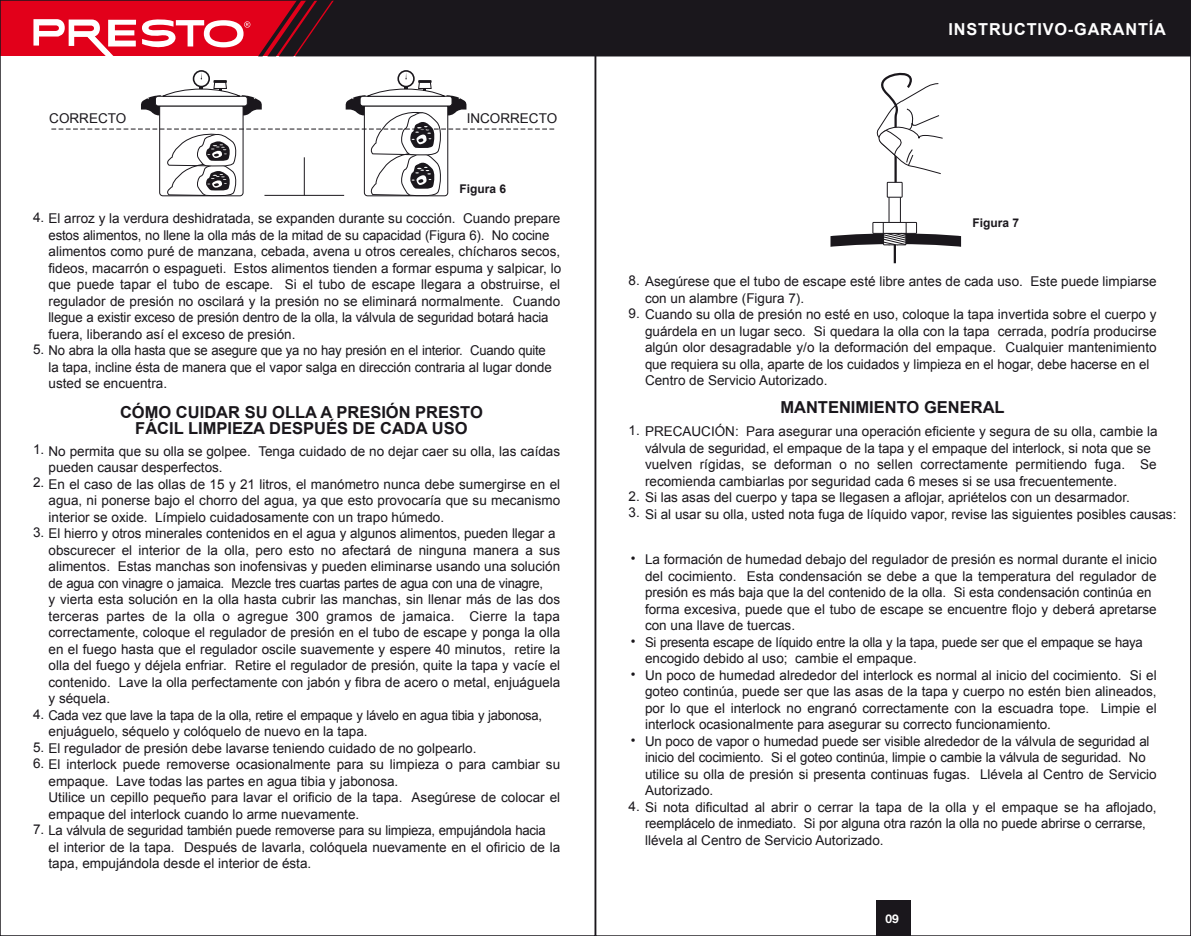
<style>
.page{position:relative;width:1191px;height:936px;background:#fff}
.page>*{position:absolute;margin:0;border:0;box-sizing:border-box;transform-origin:0 0}
.t1{font:700 16.5px/16.5px "Arial";color:#1a171c;text-align:center}
.t2{font:700 16.5px "Arial";letter-spacing:.05em;color:#fff}
.t3{font:13.5px/16.5px "Arial";color:#1a171c}
.t4{font:13.5px/16.5px "Arial";letter-spacing:-.025em;color:#1a171c}
.t5{font:700 12px "Arial";color:#1a171c}
.t6{font:700 12px "Helvetica Neue";color:#fff}
</style>
<div class="page">
<div style="left:876px;top:900px;width:34px;height:35px;background:#1a171c"></div>
<div style="left:887px;top:182px;width:15px;height:15px;border:1px solid #1a171c"></div>
<svg style="left:830px;top:222px;width:131px;height:25px"></svg>
<svg style="left:876px;top:72px;width:67px;height:112px"></svg>
<hr style="left:893px;top:245px;width:3px;height:18px;background:#1a171c">
<div style="left:0;top:0;width:397px;height:56px;background:#e2001a"></div>
<div style="left:258px;top:0;width:933px;height:56px;background:#1a171c"></div>
<svg style="left:33px;top:19px;width:217px;height:37px"></svg>
<div style="left:397px;top:70px;width:18px;height:17px;border:2px solid #1a171c;border-radius:50%"></div>
<div style="left:193px;top:70px;width:17px;height:17px;border:2px solid #1a171c;border-radius:50%"></div>
<svg style="left:51px;top:72px;width:504px;height:125px"></svg>
<hr style="left:304px;top:157px;width:1px;height:38px;background:#1a171c">
<hr style="left:264px;top:195px;width:80px;height:1px;background:#1a171c">
<p class="t3" style="left:49px;top:110px;width:79px">CORRECTO</p>
<p class="t3" style="left:467px;top:110px;width:92px">INCORRECTO</p>
<p class="t5" style="left:459px;top:181px;width:48px">Figura 6</p>
<p class="t3" style="left:49px;top:210px;width:514px;text-indent:-15px">4. El arroz y la verdura deshidratada, se expanden durante su cocción. Cuando prepare estos alimentos, no llene la olla más de la mitad de su capacidad (Figura 6). No cocine alimentos como puré de manzana, cebada, avena u otros cereales, chícharos secos, fideos, macarrón o espagueti. Estos alimentos tienden a formar espuma y salpicar, lo que puede tapar el tubo de escape. Si el tubo de escape llegara a obstruirse, el regulador de presión no oscilará y la presión no se eliminará normalmente. Cuando llegue a existir exceso de presión dentro de la olla, la válvula de seguridad botará hacia fuera, liberando así el exceso de presión.</p>
<p class="t3" style="left:49px;top:342px;width:505px;text-indent:-15px">5. No abra la olla hasta que se asegure que ya no hay presión en el interior. Cuando quite la tapa, incline ésta de manera que el vapor salga en dirección contraria al lugar donde usted se encuentra.</p>
<p class="t1" style="left:120px;top:404px;width:364px">CÓMO CUIDAR SU OLLA A PRESIÓN PRESTO<br>FÁCIL LIMPIEZA DESPUÉS DE CADA USO</p>
<p class="t3" style="left:49px;top:442px;width:513px;text-indent:-15px">1. No permita que su olla se golpee. Tenga cuidado de no dejar caer su olla, las caídas pueden causar desperfectos.</p>
<p class="t3" style="left:49px;top:475px;width:513px;text-align:justify;text-indent:-15px">2. En el caso de las ollas de 15 y 21 litros, el manómetro nunca debe sumergirse en el agua, ni ponerse bajo el chorro del agua, ya que esto provocaría que su mecanismo interior se oxide. Límpielo cuidadosamente con un trapo húmedo.</p>
<p class="t3" style="left:49px;top:525px;width:513px;text-indent:-15px">3. El hierro y otros minerales contenidos en el agua y algunos alimentos, pueden llegar a obscurecer el interior de la olla, pero esto no afectará de ninguna manera a sus alimentos. Estas manchas son inofensivas y pueden eliminarse usando una solución de agua con vinagre o jamaica. Mezcle tres cuartas partes de agua con una de vinagre,<br>y vierta esta solución en la olla hasta cubrir las manchas, sin llenar más de las dos terceras partes de la olla o agregue 300 gramos de jamaica. Cierre la tapa correctamente, coloque el regulador de presión en el tubo de escape y ponga la olla en el fuego hasta que el regulador oscile suavemente y espere 40 minutos, retire la olla del fuego y déjela enfriar. Retire el regulador de presión, quite la tapa y vacíe el contenido. Lave la olla perfectamente con jabón y fibra de acero o metal, enjuáguela y séquela.</p>
<p class="t4" style="left:49px;top:706px;width:495px;text-indent:-15px">4. Cada vez que lave la tapa de la olla, retire el empaque y lávelo en agua tibia y jabonosa, enjuáguelo, séquelo y colóquelo de nuevo en la tapa.</p>
<p class="t3" style="left:33px;top:739px;width:445px">5. El regulador de presión debe lavarse teniendo cuidado de no golpearlo.</p>
<p class="t3" style="left:49px;top:756px;width:513px;text-indent:-15px">6. El interlock puede removerse ocasionalmente para su limpieza o para cambiar su empaque. Lave todas las partes en agua tibia y jabonosa.<br>Utilice un cepillo pequeño para lavar el orificio de la tapa. Asegúrese de colocar el empaque del interlock cuando lo arme nuevamente.</p>
<p class="t3" style="left:49px;top:822px;width:513px;text-indent:-15px">7. La válvula de seguridad también puede removerse para su limpieza, empujándola hacia<br>el interior de la tapa. Después de lavarla, colóquela nuevamente en el ofiricio de la tapa, empujándola desde el interior de ésta.</p>
<p class="t2" style="left:948px;top:18px;width:219px">INSTRUCTIVO-GARANTÍA</p>
<p class="t5" style="left:972px;top:215px;width:48px">Figura 7</p>
<p class="t3" style="left:645px;top:273px;width:513px;text-indent:-16px">8. Asegúrese que el tubo de escape esté libre antes de cada uso. Este puede limpiarse con un alambre (Figura 7).</p>
<p class="t3" style="left:645px;top:306px;width:513px;text-indent:-16px">9. Cuando su olla de presión no esté en uso, coloque la tapa invertida sobre el cuerpo y guárdela en un lugar seco. Si quedara la olla con la tapa cerrada, podría producirse algún olor desagradable y/o la deformación del empaque. Cualquier mantenimiento que requiera su olla, aparte de los cuidados y limpieza en el hogar, debe hacerse en el Centro de Servicio Autorizado.</p>
<p class="t1" style="left:780px;top:400px;width:226px">MANTENIMIENTO GENERAL</p>
<p class="t3" style="left:628px;top:423px;width:530px">1. PRECAUCIÓN: Para asegurar una operación eficiente y segura de su olla, cambie la</p>
<p class="t3" style="left:645px;top:440px;width:513px">válvula de seguridad, el empaque de la tapa y el empaque del interlock, si nota que se vuelven rígidas, se deforman o no sellen correctamente permitiendo fuga. Se recomienda cambiarlas por seguridad cada 6 meses si se usa frecuentemente.</p>
<p class="t3" style="left:628px;top:489px;width:503px">2. Si las asas del cuerpo y tapa se llegasen a aflojar, apriételos con un desarmador.</p>
<p class="t3" style="left:628px;top:506px;width:549px">3. Si al usar su olla, usted nota fuga de líquido vapor, revise las siguientes posibles causas:</p>
<p class="t3" style="left:631px;top:550px;width:6px">•</p>
<p class="t3" style="left:645px;top:551px;width:513px">La formación de humedad debajo del regulador de presión es normal durante el inicio del cocimiento. Esta condensación se debe a que la temperatura del regulador de presión es más baja que la del contenido de la olla. Si esta condensación continúa en forma excesiva, puede que el tubo de escape se encuentre flojo y deberá apretarse con una llave de tuercas.<br>Si presenta escape de líquido entre la olla y la tapa, puede ser que el empaque se haya encogido debido al uso; cambie el empaque.<br>Un poco de humedad alrededor del interlock es normal al inicio del cocimiento. Si el goteo continúa, puede ser que las asas de la tapa y cuerpo no estén bien alineados, por lo que el interlock no engranó correctamente con la escuadra tope. Limpie el interlock ocasionalmente para asegurar su correcto funcionamiento.<br>Un poco de vapor o humedad puede ser visible alrededor de la válvula de seguridad al inicio del cocimiento. Si el goteo continúa, limpie o cambie la válvula de seguridad. No utilice su olla de presión si presenta continuas fugas. Llévela al Centro de Servicio Autorizado.</p>
<p class="t3" style="left:645px;top:815px;width:502px">reemplácelo de inmediato. Si por alguna otra razón la olla no puede abrirse o cerrarse, llévela al Centro de Servicio Autorizado.</p>
<p class="t3" style="left:631px;top:632px;width:6px">•</p>
<p class="t3" style="left:631px;top:665px;width:6px">•</p>
<p class="t3" style="left:631px;top:731px;width:6px">•</p>
<p class="t3" style="left:628px;top:799px;width:529px">4. Si nota dificultad al abrir o cerrar la tapa de la olla y el empaque se ha aflojado,</p>
<p class="t6" style="left:885px;top:910px;width:15px">09</p>
</div>
